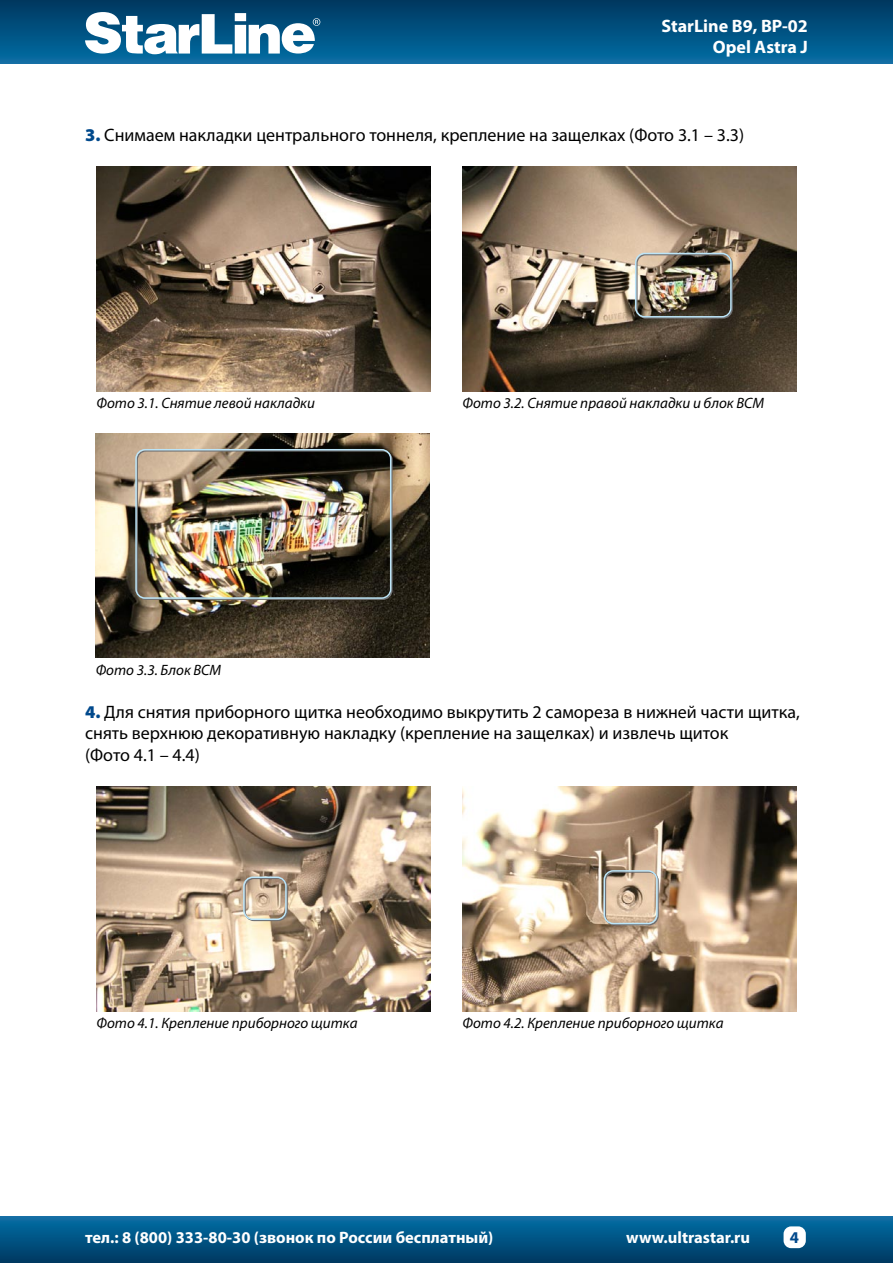
<style>
.page{position:relative;width:893px;height:1263px;background:#fff}
.page>*{position:absolute;margin:0;border:0;box-sizing:border-box;transform-origin:0 0}
.t1{font:18px/21.6px "Myriad Pro";color:#000}
.t2{font:700 18px/21.6px "Myriad Pro";color:#fff;text-align:right}
.t3{font:700 16.5px "Myriad Pro";color:#fff}
.t4{font:700 16.5px "Myriad Pro";color:#00498c}
.t5{font:italic 15px "Myriad Pro";color:#000}
.s1{font-weight:900;color:#00498c}
</style>
<div class="page">
<div style="left:0;top:0;width:893px;height:64px;background:linear-gradient(to bottom,#00375f,#066ea4)"></div>
<div style="left:0;top:1216px;width:893px;height:47px;background:linear-gradient(to bottom,#066fa6,#003861)"></div>
<svg style="left:85px;top:12px;width:235px;height:42px"></svg>
<div style="left:783px;top:1226px;width:23px;height:22px;background:#fff;border-radius:8px"></div>
<img style="left:96px;top:166px;width:334px;height:225px">
<img style="left:462px;top:166px;width:334px;height:225px">
<div style="left:636px;top:254px;width:97px;height:65px;border:2px solid #707173;border-radius:9px"></div>
<div style="left:635px;top:253px;width:97px;height:64px;border:2px solid #bce4f7;border-radius:9px"></div>
<img style="left:96px;top:433px;width:334px;height:225px">
<div style="left:136px;top:450px;width:257px;height:150px;border:2px solid #707173;border-radius:9px"></div>
<div style="left:135px;top:449px;width:256px;height:150px;border:2px solid #bce4f7;border-radius:9px"></div>
<img style="left:96px;top:786px;width:334px;height:225px">
<img style="left:462px;top:786px;width:334px;height:225px">
<div style="left:244px;top:878px;width:44px;height:43px;border:2px solid #707173;border-radius:9px"></div>
<div style="left:243px;top:876px;width:44px;height:44px;border:2px solid #bce4f7;border-radius:9px"></div>
<div style="left:605px;top:871px;width:54px;height:54px;border:2px solid #707173;border-radius:9px"></div>
<div style="left:603px;top:870px;width:55px;height:54px;border:2px solid #bce4f7;border-radius:9px"></div>
<p class="t2" style="left:661px;top:14px;width:148px">StarLine B9, BP-02<br>Opel Astra J</p>
<p class="t1" style="left:85px;top:124px;width:661px"><span class="s1">3.</span> Снимаем накладки центрального тоннеля, крепление на защелках (Фото 3.1 – 3.3)</p>
<p class="t5" style="left:96px;top:393px;width:220px">Фото 3.1. Снятие левой накладки</p>
<p class="t5" style="left:462px;top:393px;width:303px">Фото 3.2. Снятие правой накладки и блок ВСМ</p>
<p class="t5" style="left:96px;top:660px;width:127px">Фото 3.3. Блок ВСМ</p>
<p class="t1" style="left:85px;top:701px;width:716px"><span class="s1">4.</span> Для снятия приборного щитка необходимо выкрутить 2 самореза в нижней части щитка, снять верхнюю декоративную накладку (крепление на защелках) и извлечь щиток<br>(Фото 4.1 – 4.4)</p>
<p class="t5" style="left:96px;top:1013px;width:263px">Фото 4.1. Крепление приборного щитка</p>
<p class="t5" style="left:462px;top:1013px;width:263px">Фото 4.2. Крепление приборного щитка</p>
<p class="t3" style="left:85px;top:1227px;width:410px">тел.: 8 (800) 333-80-30 (звонок по России бесплатный)</p>
<p class="t3" style="left:626px;top:1227px;width:125px">www.ultrastar.ru</p>
<p class="t4" style="left:790px;top:1226px;width:11px">4</p>
</div>
